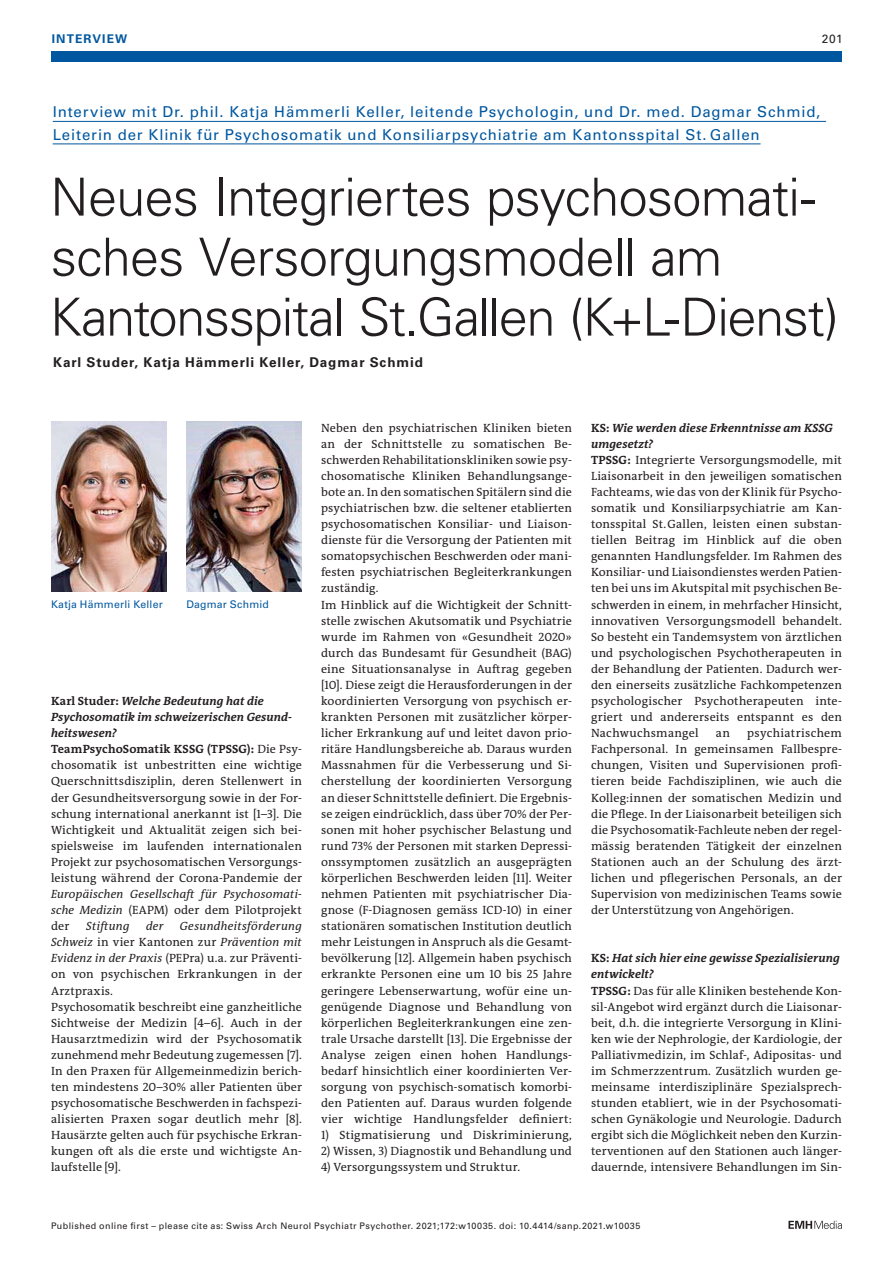
<style>
.page{position:relative;width:893px;height:1263px;background:#fff}
.page>*{position:absolute;margin:0;border:0;box-sizing:border-box;transform-origin:0 0}
.Article_Title{font:300 52.5px/60px "Univers LT Std";letter-spacing:-.02em;color:#231f20}
.Pre_Heading{font:15px/22.5px "Univers LT Std";letter-spacing:.055em;color:#01579f}
.Authors{font:700 13.5px "Univers LT Std";letter-spacing:.065em;color:#231f20}
.Interview_Answer{font:12px/16px "The Antiqua B W5 Plain";letter-spacing:.01em;color:#231f20;text-align:justify}
.Interview_Question{font:italic 700 12px/16px "The Antiqua B W7";letter-spacing:.005em;color:#231f20}
.Interview_Answer-2{font:italic 12px "The Antiqua B W5 Plain";letter-spacing:.02em;color:#231f20}
.t1{font:700 12px "Univers LT Std";letter-spacing:.09em;color:#01579f}
.t2{font:12px "Univers LT Std";color:#231f20}
.Figure_Caption{font:10.5px "Univers LT Std";letter-spacing:.02em;color:#01579f}
.t3{font:9px "Univers LT Std";letter-spacing:.05em;color:#231f20}
.s1{font-style:normal}
.s2{font-family:"The Antiqua B W7";font-weight:700}
.s3{font-style:italic}
</style>
<div class="page">
<div style="left:51px;top:51px;width:791px;height:11px;background:#01579f"></div>
<svg style="left:788px;top:1221px;width:54px;height:8px"></svg>
<hr style="left:53px;top:121px;width:773px;height:1px;background:#01579f">
<hr style="left:53px;top:144px;width:707px;height:1px;background:#01579f">
<img style="left:51px;top:421px;width:115px;height:170px">
<img style="left:187px;top:421px;width:115px;height:170px">
<p class="t1" style="left:52px;top:31px;width:77px">Interview</p>
<p class="t2" style="left:822px;top:31px;width:22px">201</p>
<p class="Pre_Heading" style="left:53px;top:101px;width:769px">Interview mit Dr. phil. Katja Hämmerli Keller, leitende Psychologin, und Dr. med. Dagmar Schmid,<br>Leiterin der Klinik für Psychosomatik und Konsiliarpsychiatrie am Kantonsspital St. Gallen</p>
<p class="Article_Title" style="left:50px;top:167px;width:791px">Neues Integriertes psychosomati&shy;sches Versorgungsmodell am<br>Kantonsspital St.Gallen (K+L-Dienst)</p>
<p class="Authors" style="left:53px;top:354px;width:371px">Karl Studer, Katja Hämmerli Keller, Dagmar Schmid</p>
<p class="Figure_Caption" style="left:51px;top:598px;width:113px">Katja Hämmerli Keller</p>
<p class="Figure_Caption" style="left:186px;top:598px;width:84px">Dagmar Schmid</p>
<p class="Interview_Question" style="left:51px;top:693px;width:242px"><span class="s1">Karl Studer:</span> Welche Bedeutung hat die<br>Psychosomatik im schweizerischen Gesund&shy;heitswesen?</p>
<p class="Interview_Answer" style="left:51px;top:741px;width:252px"><span class="s2">TeamPsychoSomatik KSSG (TPSSG):</span> Die Psy&shy;chosomatik ist unbestritten eine wichtige Querschnittsdisziplin, deren Stellenwert in der Gesundheitsversorgung sowie in der For&shy;schung international anerkannt ist [1–3]. Die Wichtigkeit und Aktualität zeigen sich bei&shy;spielsweise im laufenden internationalen Projekt zur psychosomatischen Versorgungs&shy;leistung während der Corona-Pandemie der <span class="s3">Europäischen Gesellschaft für Psychosomati&shy;sche Medizin</span> (EAPM) oder dem Pilotprojekt der</p>
<p class="Interview_Answer" style="left:51px;top:918px;width:252px;text-indent:129px"><span class="s3">Gesundheitsförderung Schweiz</span> in vier Kantonen zur <span class="s3">Prävention mit Evidenz in der Praxis</span> (PEPra) u.a. zur Präventi&shy;on von psychischen Erkrankungen in der Arztpraxis.</p>
<p class="Interview_Answer" style="left:51px;top:999px;width:252px">Psychosomatik beschreibt eine ganzheitliche Sichtweise der Medizin [4–6]. Auch in der Hausarztmedizin wird der Psychosomatik zunehmend mehr Bedeutung zugemessen [7].<br>In den Praxen für Allgemeinmedizin berich&shy;ten mindestens 20–30% aller Patienten über psychosomatische Beschwerden in fachspezi&shy;alisierten Praxen sogar deutlich mehr [8].<br>Hausärzte gelten auch für psychische Erkran&shy;kungen oft als die erste und wichtigste An&shy;laufstelle [9].</p>
<p class="Interview_Answer-2" style="left:86px;top:918px;width:45px">Stiftung</p>
<p class="Interview_Answer-2" style="left:146px;top:918px;width:19px">der</p>
<p class="Interview_Answer" style="left:321px;top:420px;width:252px">Neben den psychiatrischen Kliniken bieten an der Schnittstelle zu somatischen Be&shy;schwerden Rehabilitationskliniken sowie psy&shy;chosomatische Kliniken Behandlungsange&shy;bote an. In den somatischen Spitälern sind die psychiatrischen bzw. die seltener etablierten psychosomatischen Konsiliar- und Liaison&shy;dienste für die Versorgung der Patienten mit somatopsychischen Beschwerden oder mani&shy;festen psychiatrischen Begleiterkrankungen zuständig.</p>
<p class="Interview_Answer" style="left:321px;top:597px;width:252px">Im Hinblick auf die Wichtigkeit der Schnitt&shy;stelle zwischen Akutsomatik und Psychiatrie wurde im Rahmen von «Gesundheit 2020» durch das Bundesamt für Gesundheit (BAG) eine Situationsanalyse in Auftrag gegeben [10]. Diese zeigt die Herausforderungen in der koordinierten Versorgung von psychisch er&shy;krankten Personen mit zusätzlicher körper&shy;licher Erkrankung auf und leitet davon prio&shy;ritäre Handlungsbereiche ab. Daraus wurden Massnahmen für die Verbesserung und Si&shy;cherstellung der koordinierten Versorgung an dieser Schnittstelle definiert. Die Ergebnis&shy;se zeigen eindrücklich, dass über 70% der Per&shy;sonen mit hoher psychischer Belastung und rund 73% der Personen mit starken Depressi&shy;onssymptomen zusätzlich an ausgeprägten körperlichen Beschwerden leiden [11]. Weiter nehmen Patienten mit psychiatrischer Dia&shy;gnose (F-Diagnosen gemäss ICD-10) in einer stationären somatischen Institution deutlich mehr Leistungen in Anspruch als die Gesamt&shy;bevölkerung [12]. Allgemein haben psychisch erkrankte Personen eine um 10 bis 25 Jahre geringere Lebenserwartung, wofür eine un&shy;genügende Diagnose und Behandlung von körperlichen Begleiterkrankungen eine zen&shy;trale Ursache darstellt [13]. Die Ergebnisse der Analyse zeigen einen hohen Handlungs&shy;bedarf hinsichtlich einer koordinierten Ver&shy;sorgung von psychisch-somatisch komorbi&shy;den Patienten auf. Daraus wurden folgende vier wichtige Handlungsfelder definiert:</p>
<p class="Interview_Answer" style="left:321px;top:1127px;width:252px">1) Stigmatisierung und Diskriminierung,</p>
<p class="Interview_Answer" style="left:321px;top:1143px;width:252px">2) Wissen, 3) Diagnostik und Behandlung und</p>
<p class="Interview_Answer" style="left:321px;top:1159px;width:201px">4) Versorgungssystem und Struktur.</p>
<p class="Interview_Question" style="left:591px;top:420px;width:243px"><span class="s1">KS:</span> Wie werden diese Erkenntnisse am KSSG umgesetzt?</p>
<p class="Interview_Answer" style="left:591px;top:452px;width:252px"><span class="s2">TPSSG:</span> Integrierte Versorgungsmodelle, mit Liaisonarbeit in den jeweiligen somatischen Fachteams, wie das von der Klinik für Psycho&shy;somatik und Konsiliarpsychiatrie am Kan&shy;tonsspital St.Gallen, leisten einen substan&shy;tiellen Beitrag im Hinblick auf die oben genannten Handlungsfelder. Im Rahmen des Konsiliar- und Liaisondienstes werden Patien&shy;ten bei uns im Akutspital mit psychischen Be&shy;schwerden in einem, in mehrfacher Hinsicht, innovativen Versorgungsmodell behandelt.<br>So besteht ein Tandemsystem von ärztlichen und psychologischen Psychotherapeuten in der Behandlung der Patienten. Dadurch wer&shy;den einerseits zusätzliche Fachkompetenzen psychologischer Psychotherapeuten inte&shy;griert und andererseits entspannt es den Nachwuchsmangel</p>
<p class="Interview_Answer" style="left:591px;top:725px;width:252px;text-indent:156px">psychiatrischem Fachpersonal. In gemeinsamen Fallbespre&shy;chungen, Visiten und Supervisionen profi&shy;tieren beide Fachdisziplinen, wie auch die Kolleg:innen der somatischen Medizin und die Pflege. In der Liaisonarbeit beteiligen sich die Psychosomatik-Fachleute neben der regel&shy;mässig beratenden Tätigkeit der einzelnen Stationen auch an der Schulung des ärzt&shy;lichen und pflegerischen Personals, an der Supervision von medizinischen Teams sowie der Unterstützung von Angehörigen.</p>
<p class="Interview_Question" style="left:591px;top:950px;width:250px"><span class="s1">KS:</span> Hat sich hier eine gewisse Spezialisierung entwickelt?</p>
<p class="Interview_Answer" style="left:591px;top:982px;width:252px"><span class="s2">TPSSG:</span> Das für alle Kliniken bestehende Kon&shy;sil-Angebot wird ergänzt durch die Liaisonar&shy;beit, d.h. die integrierte Versorgung in Klini&shy;ken wie der Nephrologie, der Kardiologie, der Palliativmedizin, im Schlaf-, Adipositas- und im Schmerzzentrum. Zusätzlich wurden ge&shy;meinsame interdisziplinäre Spezialsprech&shy;stunden etabliert, wie in der Psychosomati&shy;schen Gynäkologie und Neurologie. Dadurch ergibt sich die Möglichkeit neben den Kurzin&shy;terventionen auf den Stationen auch länger&shy;dauernde, intensivere Behandlungen im Sin-</p>
<p class="Interview_Answer" style="left:716px;top:725px;width:16px">an</p>
<p class="t3" style="left:51px;top:1220px;width:591px">Published online first – please cite as: Swiss Arch Neurol Psychiatr Psychother. 2021;172:w10035. doi: 10.4414/sanp.2021.w10035</p>
</div>
